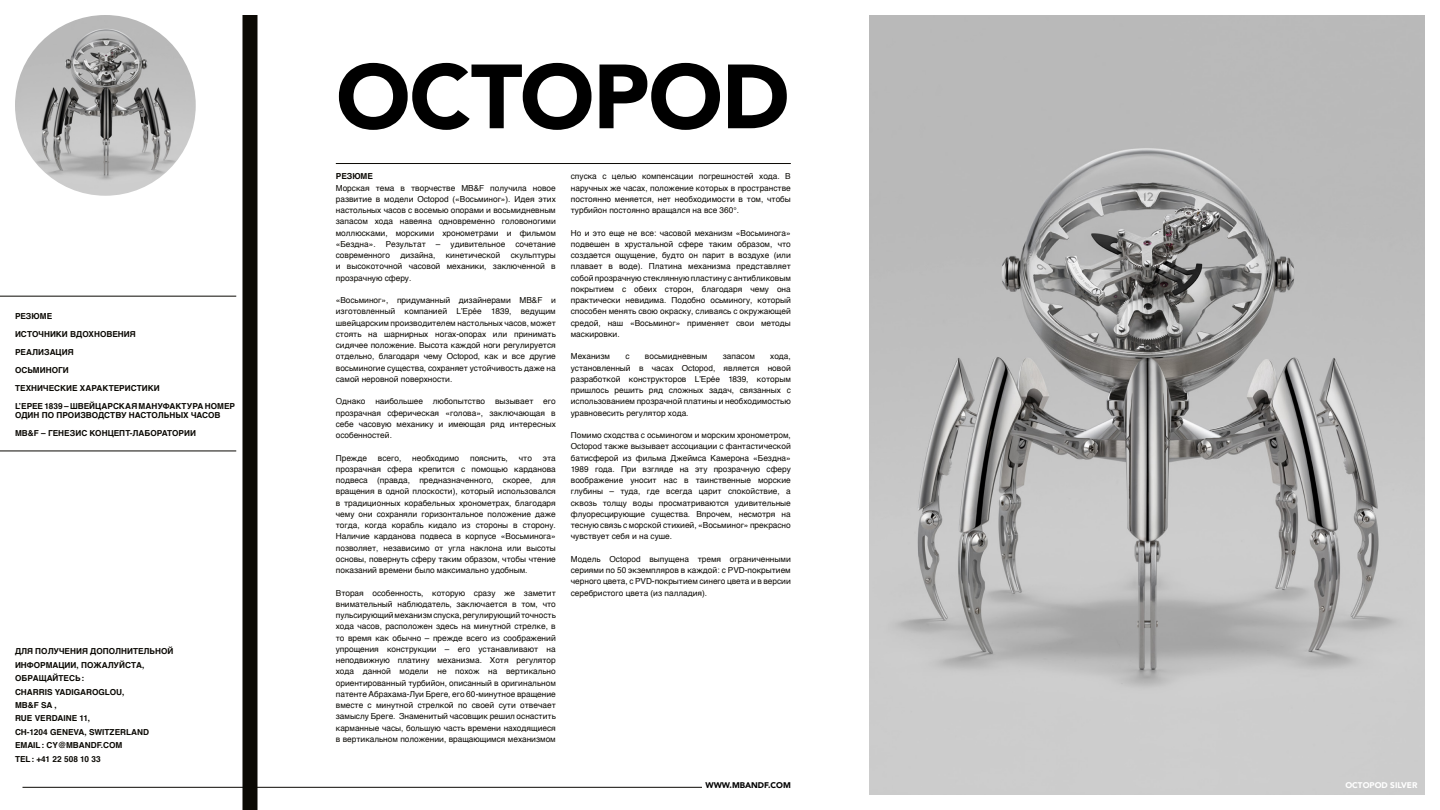
<style>
.page{position:relative;width:1440px;height:810px;background:#fff}
.page>*{position:absolute;margin:0;border:0;box-sizing:border-box;transform-origin:0 0}
.t1{font:900 90px "Avenir";letter-spacing:-.015em;color:#000}
.t2{font:8.25px/11.2px "Helvetica";color:#0b0904;text-align:justify}
.t3{font:700 8.25px/13.5px "Helvetica";color:#0b0904}
.t4{font:900 8.25px "Avenir";color:#000}
.t5{font:900 8.25px "Avenir";color:#fff}
</style>
<div class="page">
<hr style="left:22px;top:787px;width:680px;height:1px;background:#0b0904">
<hr style="left:336px;top:163px;width:455px;height:1px;background:#0b0904">
<img style="left:15px;top:15px;width:181px;height:181px;border-radius:90px">
<div style="left:242px;top:15px;width:15px;height:795px;background:#0b0904"></div>
<hr style="left:0;top:296px;width:236px;height:1px;background:#0b0904">
<hr style="left:0;top:451px;width:236px;height:1px;background:#0b0904">
<img style="left:869px;top:15px;width:556px;height:780px">
<p class="t3" style="left:15px;top:307px;width:221px;line-height:18px">РЕЗЮМЕ<br>ИСТОЧНИКИ ВДОХНОВЕНИЯ<br>РЕАЛИЗАЦИЯ<br>ОСЬМИНОГИ<br>ТЕХНИЧЕСКИЕ ХАРАКТЕРИСТИКИ<br>L’EPEE 1839 – ШВЕЙЦАРСКАЯ МАНУФАКТУРА НОМЕР</p>
<p class="t3" style="left:15px;top:406px;width:207px;line-height:18px">ОДИН ПО ПРОИЗВОДСТВУ НАСТОЛЬНЫХ ЧАСОВ<br>MB&amp;F – ГЕНЕЗИС КОНЦЕПТ-ЛАБОРАТОРИИ</p>
<p class="t3" style="left:15px;top:644px;width:160px">ДЛЯ ПОЛУЧЕНИЯ ДОПОЛНИТЕЛЬНОЙ<br>ИНФОРМАЦИИ, ПОЖАЛУЙСТА,<br>ОБРАЩАЙТЕСЬ:<br>CHARRIS YADIGAROGLOU,<br>MB&amp;F SA ,<br>RUE VERDAINE 11,<br>CH-1204 GENEVA, SWITZERLAND<br>EMAIL: CY@MBANDF.COM<br>TEL: +41 22 508 10 33</p>
<h1 class="t1" style="left:336px;top:20px;width:456px">OCTOPOD</h1>
<p class="t3" style="left:336px;top:170px;width:39px">РЕЗЮМЕ</p>
<p class="t2" style="left:336px;top:182px;width:222px">Морская тема в творчестве MB&amp;F получила новое развитие в модели Octopod («Восьминог»). Идея этих настольных часов с восемью опорами и восьмидневным запасом хода навеяна одновременно головоногими моллюсками, морскими хронометрами и фильмом «Бездна». Результат – удивительное сочетание современного</p>
<p class="t2" style="left:400px;top:250px;width:36px">дизайна,</p>
<p class="t2" style="left:446px;top:250px;width:56px">кинетической</p>
<p class="t2" style="left:336px;top:250px;width:222px;text-indent:175px">скульптуры и высокоточной часовой механики, заключенной в прозрачную сферу.</p>
<p class="t2" style="left:336px;top:295px;width:221px">«Восьминог», придуманный дизайнерами MB&amp;F и изготовленный компанией L’Epée 1839, ведущим швейцарским производителем настольных часов, может стоять на шарнирных ногах-опорах или принимать сидячее положение. Высота каждой ноги регулируется отдельно, благодаря чему Octopod, как и все другие восьминогие существа, сохраняет устойчивость даже на самой неровной поверхности.</p>
<p class="t2" style="left:336px;top:396px;width:222px">Однако наибольшее любопытство вызывает его прозрачная сферическая «голова», заключающая в себе часовую механику и имеющая ряд интересных особенностей.</p>
<p class="t2" style="left:336px;top:452px;width:33px">Прежде</p>
<p class="t2" style="left:378px;top:452px;width:25px">всего,</p>
<p class="t2" style="left:412px;top:452px;width:48px">необходимо</p>
<p class="t2" style="left:470px;top:452px;width:39px">пояснить,</p>
<p class="t2" style="left:519px;top:452px;width:15px">что</p>
<p class="t2" style="left:336px;top:452px;width:222px;text-indent:207px">эта прозрачная сфера крепится с помощью карданова подвеса (правда, предназначенного, скорее, для вращения в одной плоскости), который использовался в традиционных корабельных хронометрах, благодаря чему они сохраняли горизонтальное положение даже тогда, когда корабль кидало из стороны в сторону.<br>Наличие карданова подвеса в корпусе «Восьминога» позволяет, независимо от угла наклона или высоты основы, повернуть сферу таким образом, чтобы чтение показаний времени было максимально удобным.</p>
<p class="t2" style="left:336px;top:587px;width:221px">Вторая особенность, которую сразу же заметит внимательный наблюдатель, заключается в том, что пульсирующий механизм спуска, регулирующий точность хода часов, расположен здесь на минутной стрелке, в то время как обычно – прежде всего из соображений упрощения конструкции – его устанавливают на неподвижную платину механизма. Хотя регулятор хода данной модели не похож на вертикально ориентированный турбийон, описанный в оригинальном патенте Абрахама-Луи Бреге, его 60-минутное вращение вместе с минутной стрелкой по своей сути отвечает замыслу Бреге. Знаменитый часовщик решил оснастить карманные часы, большую часть времени находящиеся в вертикальном положении, вращающимся механизмом</p>
<p class="t2" style="left:571px;top:171px;width:221px">спуска с целью компенсации погрешностей хода. В наручных же часах, положение которых в пространстве постоянно меняется, нет необходимости в том, чтобы турбийон постоянно вращался на все 360°.</p>
<p class="t2" style="left:571px;top:227px;width:221px">Но и это еще не все: часовой механизм «Восьминога» подвешен в хрустальной сфере таким образом, что создается ощущение, будто он парит в воздухе (или плавает в воде). Платина механизма представляет собой прозрачную стеклянную пластину с антибликовым покрытием с обеих сторон, благодаря чему она практически невидима. Подобно осьминогу, который способен менять свою окраску, сливаясь с окружающей средой, наш «Восьминог» применяет свои методы маскировки.</p>
<p class="t2" style="left:571px;top:351px;width:41px">Механизм</p>
<p class="t2" style="left:625px;top:351px;width:6px">с</p>
<p class="t2" style="left:645px;top:351px;width:64px">восьмидневным</p>
<p class="t2" style="left:723px;top:351px;width:34px">запасом</p>
<p class="t2" style="left:571px;top:351px;width:222px;text-indent:199px">хода, установленный в часах Octopod, является новой разработкой конструкторов L’Epée 1839, которым пришлось решить ряд сложных задач, связанных с использованием прозрачной платины и необходимостью уравновесить регулятор хода.</p>
<p class="t2" style="left:571px;top:430px;width:221px">Помимо сходства с осьминогом и морским хронометром, Octopod также вызывает ассоциации с фантастической батисферой из фильма Джеймса Камерона «Бездна» 1989 года. При взгляде на эту прозрачную сферу воображение уносит нас в таинственные морские глубины – туда, где всегда царит спокойствие, а сквозь толщу воды просматриваются удивительные флуоресцирующие существа. Впрочем, несмотря на тесную связь с морской стихией, «Восьминог» прекрасно чувствует себя и на суше.</p>
<p class="t2" style="left:571px;top:554px;width:221px">Модель Octopod выпущена тремя ограниченными сериями по 50 экземпляров в каждой: с PVD-покрытием черного цвета, с PVD-покрытием синего цвета и в версии серебристого цвета (из палладия).</p>
<p class="t4" style="left:705px;top:778px;width:87px">WWW.MBANDF.COM</p>
<p class="t5" style="left:1345px;top:778px;width:74px">OCTOPOD SILVER</p>
</div>
